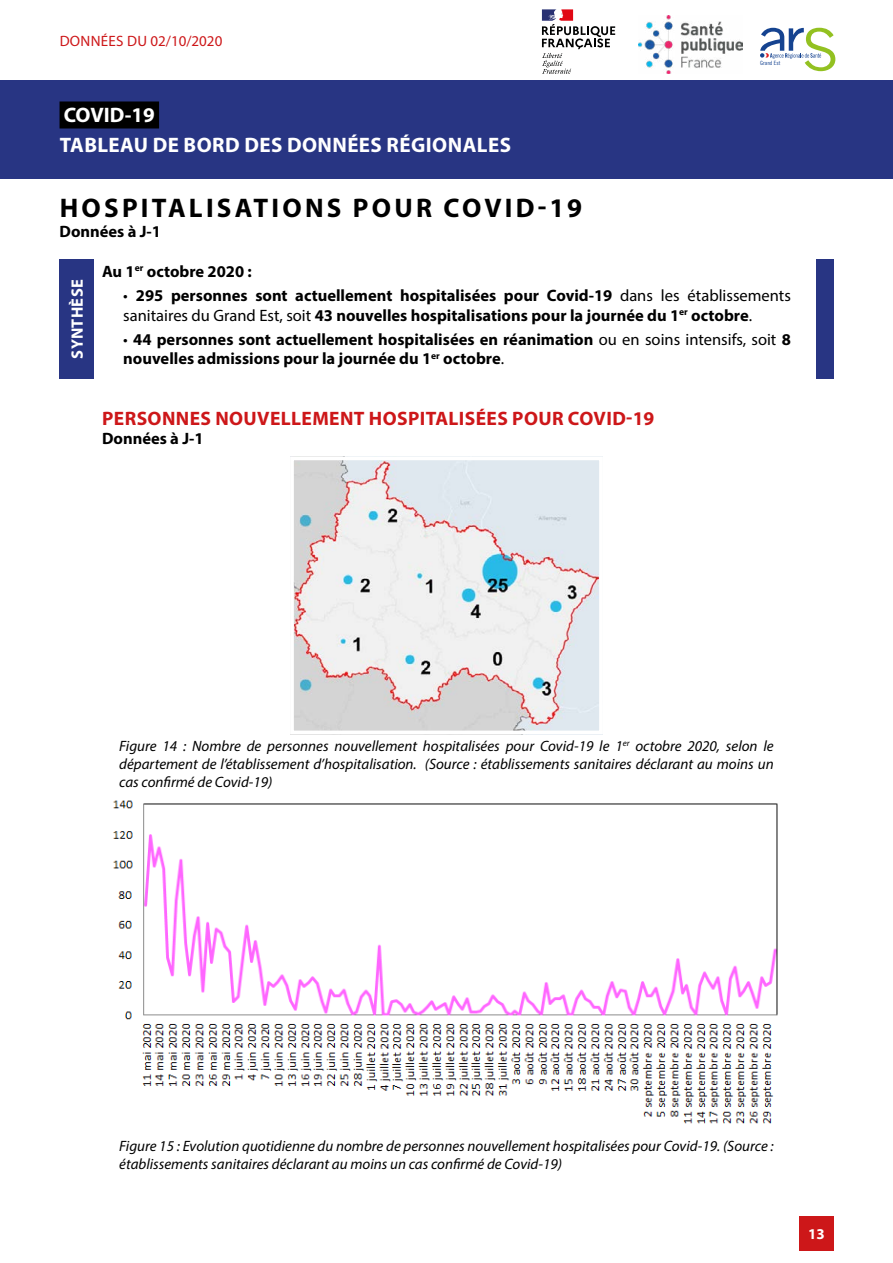
<style>
.page{position:relative;width:893px;height:1263px;background:#fff}
.page>*{position:absolute;margin:0;border:0;box-sizing:border-box;transform-origin:0 0}
.Titre{font:700 27px "Myriad Pro";letter-spacing:.12em;color:#000}
.t1{font:700 21px/29.4px "Myriad Pro";letter-spacing:.02em;color:#fff}
.Partie{font:700 19.5px "Myriad Pro";letter-spacing:.02em;color:#cd1719}
.Texte{font:700 16.5px/19.8px "Myriad Pro";color:#000}
.Texte-2{font:700 16.5px "Myriad Pro";letter-spacing:.02em;color:#fff}
.Legende{font:italic 15px/18px "Myriad Pro";color:#000}
.t2{font:15px "Myriad Pro";letter-spacing:.02em;color:#cd1719}
.t3{font:700 15px "Myriad Pro";color:#fff}
.t4{font:5.85px "Trade Gothic LT Std Cn 18";color:#154390}
.s1{font-weight:400}
</style>
<div class="page">
<div style="left:0;top:80px;width:893px;height:99px;background:#283583"></div>
<div style="left:60px;top:101px;width:99px;height:27px;background:#000"></div>
<div style="left:799px;top:1216px;width:34px;height:34px;background:#cd1719"></div>
<img style="left:638px;top:15px;width:104px;height:59px">
<svg style="left:760px;top:28px;width:75px;height:43px"></svg>
<svg style="left:542px;top:9px;width:73px;height:65px"></svg>
<div style="left:60px;top:259px;width:34px;height:119px;background:#283583"></div>
<div style="left:816px;top:259px;width:17px;height:119px;background:#283583"></div>
<img style="left:113px;top:800px;width:665px;height:324px">
<img style="left:295px;top:461px;width:303px;height:268px">
<div style="left:290px;top:456px;width:313px;height:278px;border:4px solid #fff"></div>
<p class="t2" style="left:60px;top:31px;width:164px">DONNÉES DU 02/10/2020</p>
<h2 class="t1" style="left:60px;top:100px;width:453px">COVID-19<br>TABLEAU DE BORD DES DONNÉES RÉGIONALES</h2>
<p class="t4" style="left:760px;top:59px;width:22px">Grand Est</p>
<p class="Titre" style="left:60px;top:191px;width:524px">HOSPITALISATIONS POUR COVID-19</p>
<p class="Texte" style="left:60px;top:221px;width:103px">Données à J-1</p>
<p class="Texte" style="left:102px;top:261px;width:151px">Au 1<sup>er</sup> octobre 2020 :</p>
<p class="Texte" style="left:123px;top:285px;width:669px"><span class="s1">•</span> 295 personnes sont actuellement hospitalisées pour Covid-19 <span class="s1">dans les établissements sanitaires du Grand Est, soit</span> 43 nouvelles hospitalisations pour la journée du 1<sup>er</sup> octobre<span class="s1">.</span></p>
<p class="Texte" style="left:123px;top:329px;width:669px"><span class="s1">•</span> 44 personnes sont actuellement hospitalisées en réanimation <span class="s1">ou en soins intensifs, soit</span> 8 nouvelles admissions pour la journée du 1<sup>er</sup> octobre<span class="s1">.</span></p>
<p class="Texte-2" style="left:66px;top:358px;width:81px;rotate:-90deg">SYNTHÈSE</p>
<p class="Partie" style="left:102px;top:405px;width:554px">PERSONNES NOUVELLEMENT HOSPITALISÉES POUR COVID-19</p>
<p class="Texte" style="left:102px;top:428px;width:103px">Données à J-1</p>
<p class="Legende" style="left:119px;top:737px;width:656px;text-align:justify">Figure 14 : Nombre de personnes nouvellement hospitalisées pour Covid-19 le 1<sup>er</sup> octobre 2020, selon le département de l’établissement d’hospitalisation. (Source : établissements sanitaires déclarant au moins un cas confirmé de Covid-19)</p>
<p class="Legende" style="left:119px;top:1137px;width:656px">Figure 15 : Evolution quotidienne du nombre de personnes nouvellement hospitalisées pour Covid-19. (Source : établissements sanitaires déclarant au moins un cas confirmé de Covid-19)</p>
<p class="t3" style="left:808px;top:1224px;width:18px">13</p>
</div>
